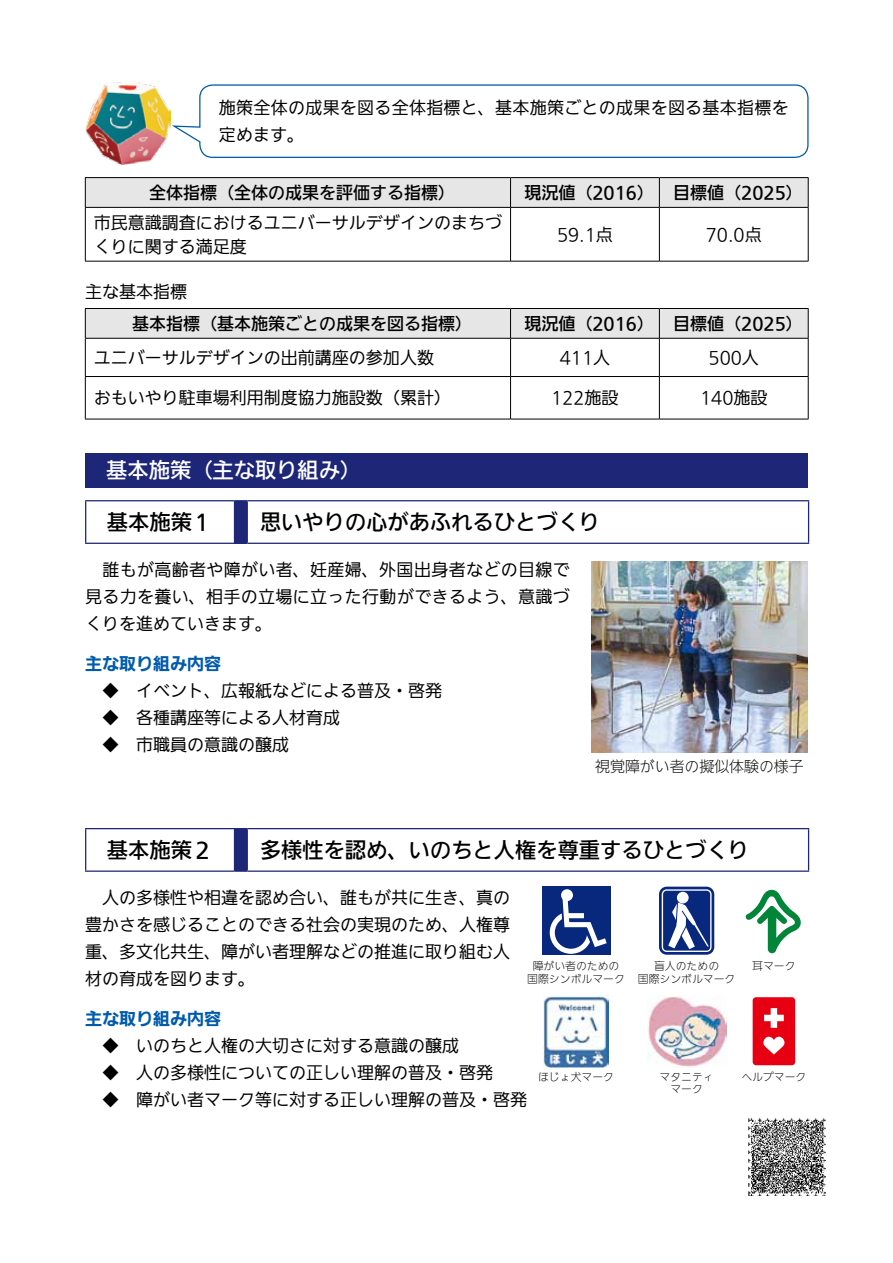
<style>
.page{position:relative;width:893px;height:1263px;background:#fff}
.page>*{position:absolute;margin:0;border:0;box-sizing:border-box;transform-origin:0 0}
.t1{font:500 21.3px "Iwa UD Go Hon Pr 6 N";color:#000}
.t2{font:500 21.3px "Iwa UD Go Hon Pr 6 N";color:#fff}
.t3{font:100 16.95px/27px "Iwa UD Go Hon Pr 6 N";color:#000}
.t4{font:500 16.95px "Iwa UD Go Hon Pr 6 N";color:#000}
.t5{font:700 16.95px "Iwa UD Go Dsp Pro";color:#005bac}
.t6{font:300 14.85px "Iwa UD Go Hon Pr 6 N";color:#000}
.t7{font:300 10.8px/12.8px "Iwa UD Go Hon Pr 6 N";color:#000;text-align:center}
</style>
<div class="page">
<hr style="left:85px;top:177px;width:426px;height:1px;background:#000">
<hr style="left:511px;top:177px;width:148px;height:1px;background:#000">
<hr style="left:659px;top:177px;width:149px;height:1px;background:#000">
<svg style="left:85px;top:178px;width:724px;height:83px"></svg>
<hr style="left:85px;top:207px;width:426px;height:1px;background:#000">
<hr style="left:85px;top:208px;width:1px;height:53px;background:#000">
<hr style="left:511px;top:207px;width:148px;height:1px;background:#000">
<hr style="left:510px;top:208px;width:1px;height:53px;background:#000">
<hr style="left:659px;top:207px;width:149px;height:1px;background:#000">
<hr style="left:659px;top:208px;width:1px;height:53px;background:#000">
<hr style="left:808px;top:208px;width:1px;height:53px;background:#000">
<hr style="left:85px;top:261px;width:426px;height:1px;background:#000">
<hr style="left:511px;top:261px;width:148px;height:1px;background:#000">
<hr style="left:659px;top:261px;width:149px;height:1px;background:#000">
<svg style="left:86px;top:339px;width:722px;height:80px"></svg>
<svg style="left:85px;top:308px;width:724px;height:30px;background:#dbdbdb"></svg>
<hr style="left:85px;top:338px;width:426px;height:1px;background:#000">
<hr style="left:85px;top:338px;width:1px;height:38px;background:#000">
<hr style="left:511px;top:338px;width:148px;height:1px;background:#000">
<hr style="left:510px;top:338px;width:1px;height:38px;background:#000">
<hr style="left:659px;top:338px;width:149px;height:1px;background:#000">
<hr style="left:659px;top:338px;width:1px;height:38px;background:#000">
<hr style="left:808px;top:338px;width:1px;height:38px;background:#000">
<hr style="left:85px;top:376px;width:426px;height:1px;background:#000">
<hr style="left:85px;top:377px;width:1px;height:42px;background:#000">
<hr style="left:511px;top:376px;width:148px;height:1px;background:#000">
<hr style="left:510px;top:377px;width:1px;height:42px;background:#000">
<hr style="left:659px;top:376px;width:149px;height:1px;background:#000">
<hr style="left:659px;top:377px;width:1px;height:42px;background:#000">
<hr style="left:808px;top:377px;width:1px;height:42px;background:#000">
<hr style="left:85px;top:419px;width:426px;height:1px;background:#000">
<hr style="left:511px;top:419px;width:148px;height:1px;background:#000">
<hr style="left:659px;top:419px;width:149px;height:1px;background:#000">
<div style="left:85px;top:453px;width:723px;height:34px;background:#1e2678"></div>
<div style="left:234px;top:501px;width:13px;height:42px;background:#1e2678"></div>
<hr style="left:85px;top:500px;width:149px;height:1px;background:#1e2678">
<hr style="left:85px;top:501px;width:1px;height:42px;background:#1e2678">
<svg style="left:234px;top:500px;width:13px;height:1px"></svg>
<hr style="left:247px;top:500px;width:562px;height:1px;background:#1e2678">
<hr style="left:247px;top:501px;width:1px;height:42px;background:#1e2678">
<hr style="left:808px;top:501px;width:1px;height:42px;background:#1e2678">
<hr style="left:85px;top:543px;width:149px;height:1px;background:#1e2678">
<svg style="left:234px;top:543px;width:13px;height:1px"></svg>
<hr style="left:247px;top:543px;width:562px;height:1px;background:#1e2678">
<div style="left:234px;top:829px;width:13px;height:42px;background:#1e2678"></div>
<hr style="left:85px;top:828px;width:149px;height:1px;background:#1e2678">
<hr style="left:85px;top:829px;width:1px;height:41px;background:#1e2678">
<svg style="left:234px;top:828px;width:13px;height:1px"></svg>
<hr style="left:247px;top:828px;width:562px;height:1px;background:#1e2678">
<hr style="left:247px;top:829px;width:1px;height:41px;background:#1e2678">
<hr style="left:808px;top:829px;width:1px;height:41px;background:#1e2678">
<hr style="left:85px;top:870px;width:149px;height:2px;background:#1e2678">
<svg style="left:234px;top:871px;width:13px;height:1px"></svg>
<hr style="left:247px;top:870px;width:562px;height:2px;background:#1e2678">
<img style="left:85px;top:82px;width:84px;height:83px">
<div style="left:542px;top:887px;width:68px;height:68px;background:#08287e"></div>
<svg style="left:561px;top:889px;width:12px;height:12px"></svg>
<svg style="left:550px;top:892px;width:61px;height:62px"></svg>
<div style="left:659px;top:887px;width:55px;height:68px;background:#08287e;border-radius:8px"></div>
<div style="left:662px;top:889px;width:50px;height:63px;border:1px solid #fff;border-radius:4px"></div>
<div style="left:677px;top:892px;width:12px;height:11px;background:#fff;border-radius:50%"></div>
<svg style="left:668px;top:902px;width:41px;height:47px"></svg>
<svg style="left:745px;top:890px;width:56px;height:63px"></svg>
<img style="left:543px;top:995px;width:66px;height:72px">
<img style="left:647px;top:995px;width:79px;height:72px">
<div style="left:753px;top:997px;width:42px;height:68px;background:#e60012;border-radius:3px"></div>
<svg style="left:763px;top:1037px;width:21px;height:17px"></svg>
<svg style="left:764px;top:1008px;width:20px;height:20px"></svg>
<img style="left:591px;top:561px;width:217px;height:192px">
<svg style="left:169px;top:84px;width:640px;height:74px"></svg>
<img style="left:748px;top:1118px;width:77px;height:77px">
<p class="t3" style="left:219px;top:95px;width:571px">施策全体の成果を図る全体指標と、基本施策ごとの成果を図る基本指標を定めます。</p>
<p class="t4" style="left:149px;top:183px;width:308px">全体指標（全体の成果を評価する指標）</p>
<p class="t4" style="left:524px;top:183px;width:280px">現況値（2016） 目標値（2025）</p>
<p class="t3" style="left:94px;top:211px;width:410px;line-height:24px">市民意識調査におけるユニバーサルデザインのまちづくりに関する満足度</p>
<p class="t3" style="left:557px;top:221px;width:57px">59.1点</p>
<p class="t3" style="left:706px;top:221px;width:57px">70.0点</p>
<p class="t3" style="left:85px;top:278px;width:104px">主な基本指標</p>
<p class="t4" style="left:132px;top:314px;width:342px">基本指標（基本施策ごとの成果を図る指標）</p>
<p class="t4" style="left:524px;top:314px;width:280px">現況値（2016） 目標値（2025）</p>
<p class="t3" style="left:94px;top:344px;width:342px">ユニバーサルデザインの出前講座の参加人数</p>
<p class="t3" style="left:560px;top:344px;width:52px">411人</p>
<p class="t3" style="left:709px;top:344px;width:52px">500人</p>
<p class="t3" style="left:94px;top:385px;width:359px">おもいやり駐車場利用制度協力施設数（累計）</p>
<p class="t3" style="left:551px;top:385px;width:69px">122施設</p>
<p class="t3" style="left:700px;top:385px;width:69px">140施設</p>
<p class="t2" style="left:106px;top:459px;width:257px">基本施策（主な取り組み）</p>
<p class="t1" style="left:107px;top:510px;width:108px">基本施策１</p>
<p class="t1" style="left:260px;top:510px;width:342px">思いやりの心があふれるひとづくり</p>
<p class="t3" style="left:85px;top:556px;width:486px;text-align:justify">　誰もが高齢者や障がい者、妊産婦、外国出身者などの目線で見る力を養い、相手の立場に立った行動ができるよう、意識づくりを進めていきます。</p>
<p class="t5" style="left:85px;top:651px;width:138px">主な取り組み内容</p>
<p class="t3" style="left:102px;top:677px;width:342px">◆　イベント、広報紙などによる普及・啓発◆　各種講座等による人材育成<br>◆　市職員の意識の醸成</p>
<p class="t6" style="left:595px;top:758px;width:210px">視覚障がい者の擬似体験の様子</p>
<p class="t1" style="left:107px;top:838px;width:108px">基本施策２</p>
<p class="t1" style="left:260px;top:838px;width:490px">多様性を認め、いのちと人権を尊重するひとづくり</p>
<p class="t3" style="left:85px;top:884px;width:427px;text-align:justify">　人の多様性や相違を認め合い、誰もが共に生き、真の豊かさを感じることのできる社会の実現のため、人権尊重、多文化共生、障がい者理解などの推進に取り組む人材の育成を図ります。</p>
<p class="t5" style="left:85px;top:1005px;width:138px">主な取り組み内容</p>
<p class="t3" style="left:102px;top:1032px;width:427px">◆　いのちと人権の大切さに対する意識の醸成<br>◆　人の多様性についての正しい理解の普及・啓発<br>◆　障がい者マーク等に対する正しい理解の普及・啓発</p>
<p class="t7" style="left:527px;top:960px;width:99px">障がい者のための国際シンボルマーク</p>
<p class="t7" style="left:638px;top:960px;width:99px">盲人のための<br>国際シンボルマーク</p>
<p class="t7" style="left:752px;top:960px;width:45px">耳マーク</p>
<p class="t7" style="left:538px;top:1070px;width:77px">ほじょ犬マーク</p>
<p class="t7" style="left:659px;top:1070px;width:56px">マタニティマーク</p>
<p class="t7" style="left:741px;top:1070px;width:67px">ヘルプマーク</p>
</div>
